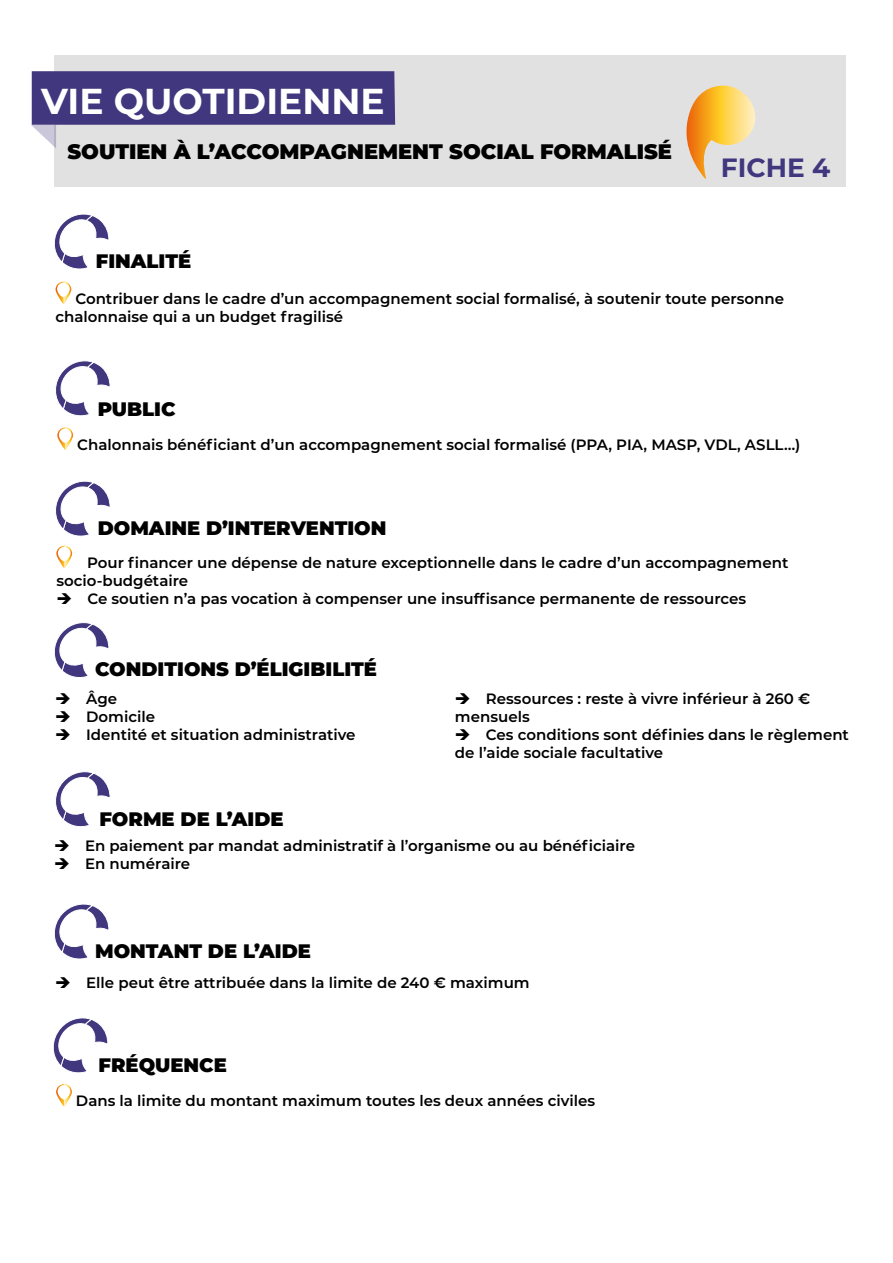
<style>
.page{position:relative;width:893px;height:1263px;background:#fff}
.page>*{position:absolute;margin:0;border:0;box-sizing:border-box;transform-origin:0 0}
.t1{font:700 36px "Montserrat";color:#fff}
.t2{font:700 26.4px "Montserrat";color:#41377e}
.t3{font:900 21px "Montserrat";color:#000}
.t4{font:900 19.5px "Montserrat";color:#000}
.t5{font:600 15px/18px "Montserrat";color:#000}
</style>
<div class="page">
<div style="left:54px;top:55px;width:791px;height:132px;background:#e1e1e1"></div>
<svg style="left:31px;top:71px;width:364px;height:77px"></svg>
<svg style="left:54px;top:214px;width:55px;height:55px"></svg>
<svg style="left:56px;top:282px;width:15px;height:22px"></svg>
<div style="left:57px;top:283px;width:13px;height:14px;background:#fff;border-radius:6px"></div>
<svg style="left:57px;top:427px;width:16px;height:23px"></svg>
<svg style="left:59px;top:428px;width:13px;height:15px"></svg>
<svg style="left:55px;top:361px;width:55px;height:55px"></svg>
<svg style="left:56px;top:546px;width:16px;height:22px"></svg>
<div style="left:58px;top:547px;width:13px;height:14px;background:#fff;border-radius:6px"></div>
<svg style="left:55px;top:481px;width:55px;height:55px"></svg>
<svg style="left:54px;top:622px;width:55px;height:56px"></svg>
<svg style="left:55px;top:771px;width:55px;height:56px"></svg>
<svg style="left:54px;top:904px;width:55px;height:55px"></svg>
<svg style="left:686px;top:86px;width:69px;height:93px"></svg>
<svg style="left:56px;top:1084px;width:16px;height:22px"></svg>
<div style="left:58px;top:1085px;width:12px;height:14px;background:#fff;border-radius:6px"></div>
<svg style="left:53px;top:1018px;width:55px;height:55px"></svg>
<h1 class="t1" style="left:41px;top:75px;width:345px">VIE QUOTIDIENNE</h1>
<h3 class="t3" style="left:67px;top:136px;width:606px">SOUTIEN À L’ACCOMPAGNEMENT SOCIAL FORMALISÉ</h3>
<h2 class="t2" style="left:721px;top:149px;width:111px">FICHE 4</h2>
<h3 class="t4" style="left:96px;top:246px;width:97px">FINALITÉ</h3>
<p class="t5" style="left:56px;top:289px;width:730px;text-indent:20px">Contribuer dans le cadre d’un accompagnement social formalisé, à soutenir toute personne chalonnaise qui a un budget fragilisé</p>
<h3 class="t4" style="left:98px;top:394px;width:79px">PUBLIC</h3>
<p class="t5" style="left:77px;top:435px;width:725px">Chalonnais bénéficiant d’un accompagnement social formalisé (PPA, PIA, MASP, VDL, ASLL…)</p>
<h3 class="t4" style="left:98px;top:514px;width:290px">DOMAINE D’INTERVENTION</h3>
<p class="t5" style="left:56px;top:553px;width:734px;text-indent:31px">Pour financer une dépense de nature exceptionnelle dans le cadre d’un accompagnement socio-budgétaire</p>
<p class="t5" style="left:56px;top:589px;width:691px">➔ Ce soutien n’a pas vocation à compenser une insuffisance permanente de ressources</p>
<h3 class="t4" style="left:95px;top:655px;width:283px">CONDITIONS D’ÉLIGIBILITÉ</h3>
<p class="t5" style="left:55px;top:689px;width:63px">➔ Âge</p>
<p class="t5" style="left:55px;top:707px;width:101px">➔ Domicile</p>
<p class="t5" style="left:55px;top:725px;width:302px">➔ Identité et situation administrative</p>
<p class="t5" style="left:455px;top:689px;width:357px">➔ Ressources : reste à vivre inférieur à 260 € mensuels</p>
<p class="t5" style="left:455px;top:725px;width:396px">➔ Ces conditions sont définies dans le règlement de l’aide sociale facultative</p>
<h3 class="t4" style="left:100px;top:804px;width:186px">FORME DE L’AIDE</h3>
<p class="t5" style="left:54px;top:836px;width:582px">➔ En paiement par mandat administratif à l’organisme ou au bénéficiaire</p>
<p class="t5" style="left:54px;top:854px;width:138px">➔ En numéraire</p>
<h3 class="t4" style="left:95px;top:936px;width:217px">MONTANT DE L’AIDE</h3>
<p class="t5" style="left:55px;top:973px;width:476px">➔ Elle peut être attribuée dans la limite de 240 € maximum</p>
<h3 class="t4" style="left:98px;top:1050px;width:130px">FRÉQUENCE</h3>
<p class="t5" style="left:76px;top:1091px;width:521px">Dans la limite du montant maximum toutes les deux années civiles</p>
</div>
